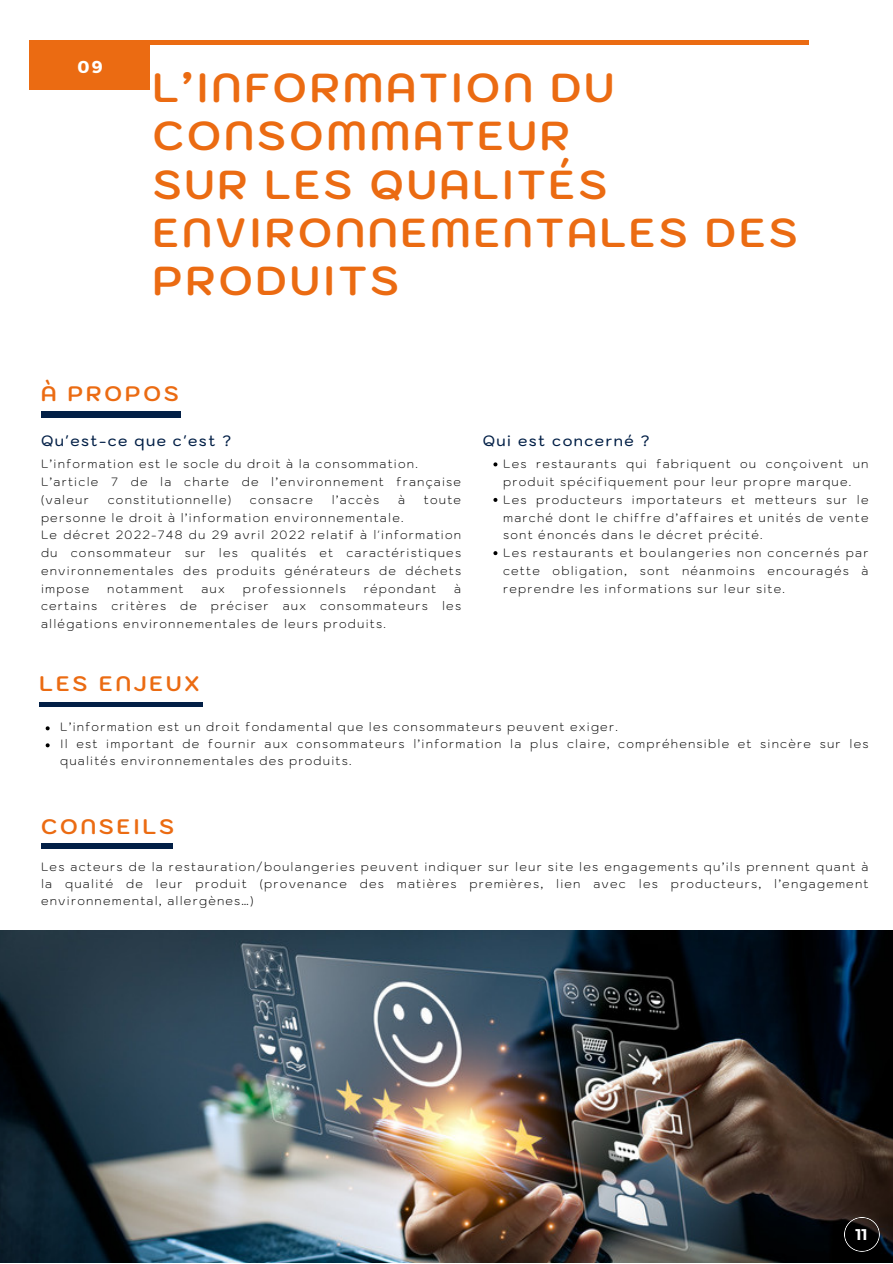
<style>
.page{position:relative;width:893px;height:1264px;background:#fff}
.page>*{position:absolute;margin:0;border:0;box-sizing:border-box;transform-origin:0 0}
.t1{font:700 40.5px/48.3px "Kodchasan";letter-spacing:.08em;color:#eb6b12}
.t2{font:700 21px "Kodchasan";letter-spacing:.14em;color:#eb6b12}
.t3{font:700 17.25px "Montserrat";color:#fff}
.t4{font:700 15.45px "Montserrat";color:#fff}
.t5{font:500 15px "Kodchasan";letter-spacing:.1em;color:#021f46}
.t6{font:200 12px/17.7px "Kodchasan";letter-spacing:.1em;color:#000;text-align:justify}
</style>
<div class="page">
<div style="left:29px;top:41px;width:120px;height:48px;background:#eb6b12"></div>
<hr style="left:29px;top:41px;width:779px;height:3px;background:#eb6b12">
<div style="left:40px;top:702px;width:163px;height:5px;background:#021f46"></div>
<svg style="left:46px;top:726px;width:4px;height:4px"></svg>
<svg style="left:46px;top:743px;width:4px;height:4px"></svg>
<div style="left:41px;top:412px;width:139px;height:5px;background:#021f46"></div>
<svg style="left:493px;top:462px;width:4px;height:4px"></svg>
<svg style="left:493px;top:498px;width:4px;height:4px"></svg>
<svg style="left:493px;top:551px;width:4px;height:4px"></svg>
<img style="left:0;top:930px;width:892px;height:332px">
<img style="left:844px;top:1217px;width:34px;height:34px">
<div style="left:41px;top:843px;width:132px;height:5px;background:#021f46"></div>
<p class="t3" style="left:77px;top:55px;width:27px">09</p>
<p class="t1" style="left:153px;top:63px;width:463px">L’INFORMATION DU<br>CONSOMMATEUR</p>
<p class="t1" style="left:153px;top:159px;width:646px">SUR LES QUALITÉS<br>ENVIRONNEMENTALES DES<br>PRODUITS</p>
<p class="t2" style="left:41px;top:379px;width:139px">À PROPOS</p>
<p class="t5" style="left:41px;top:430px;width:191px">Qu'est-ce que c'est ?</p>
<p class="t6" style="left:41px;top:455px;width:378px">L’information est le socle du droit à la consommation.</p>
<p class="t6" style="left:41px;top:473px;width:421px">L’article 7 de la charte de l’environnement française (valeur</p>
<p class="t6" style="left:108px;top:490px;width:125px">constitutionnelle)</p>
<p class="t6" style="left:250px;top:490px;width:64px">consacre</p>
<p class="t6" style="left:332px;top:490px;width:49px">l’accès</p>
<p class="t6" style="left:398px;top:490px;width:8px">à</p>
<p class="t6" style="left:424px;top:490px;width:39px">toute</p>
<p class="t6" style="left:41px;top:508px;width:364px">personne le droit à l’information environnementale.</p>
<p class="t6" style="left:41px;top:526px;width:421px">Le décret 2022-748 du 29 avril 2022 relatif à l'information du consommateur sur les qualités et caractéristiques environnementales des produits générateurs de déchets impose</p>
<p class="t6" style="left:41px;top:579px;width:421px;text-indent:413px">à certains critères de préciser aux consommateurs les allégations environnementales de leurs produits.</p>
<p class="t6" style="left:107px;top:579px;width:78px">notamment</p>
<p class="t6" style="left:201px;top:579px;width:25px">aux</p>
<p class="t6" style="left:243px;top:579px;width:104px">professionnels</p>
<p class="t6" style="left:363px;top:579px;width:74px">répondant</p>
<p class="t2" style="left:40px;top:669px;width:161px">LES ENJEUX</p>
<p class="t5" style="left:482px;top:430px;width:168px">Qui est concerné ?</p>
<p class="t6" style="left:503px;top:455px;width:367px">Les restaurants qui fabriquent ou conçoivent un produit spécifiquement pour leur propre marque.</p>
<p class="t6" style="left:503px;top:490px;width:367px">Les producteurs importateurs et metteurs sur le marché dont le chiffre d’affaires et unités de vente sont énoncés dans le décret précité.</p>
<p class="t6" style="left:503px;top:544px;width:367px">Les restaurants et boulangeries non concernés par cette obligation, sont néanmoins encouragés à reprendre les informations sur leur site.</p>
<p class="t6" style="left:60px;top:718px;width:559px">L’information est un droit fondamental que les consommateurs peuvent exiger.</p>
<p class="t6" style="left:60px;top:735px;width:809px;line-height:17px">Il est important de fournir aux consommateurs l’information la plus claire, compréhensible et sincère sur les qualités environnementales des produits.</p>
<p class="t2" style="left:41px;top:812px;width:135px">CONSEILS</p>
<p class="t6" style="left:41px;top:857px;width:828px;line-height:17px">Les acteurs de la restauration/boulangeries peuvent indiquer sur leur site les engagements qu’ils prennent quant à la qualité de leur produit (provenance des matières premières, lien avec les producteurs, l’engagement environnemental, allergènes…)</p>
<p class="t4" style="left:855px;top:1224px;width:14px">11</p>
</div>
